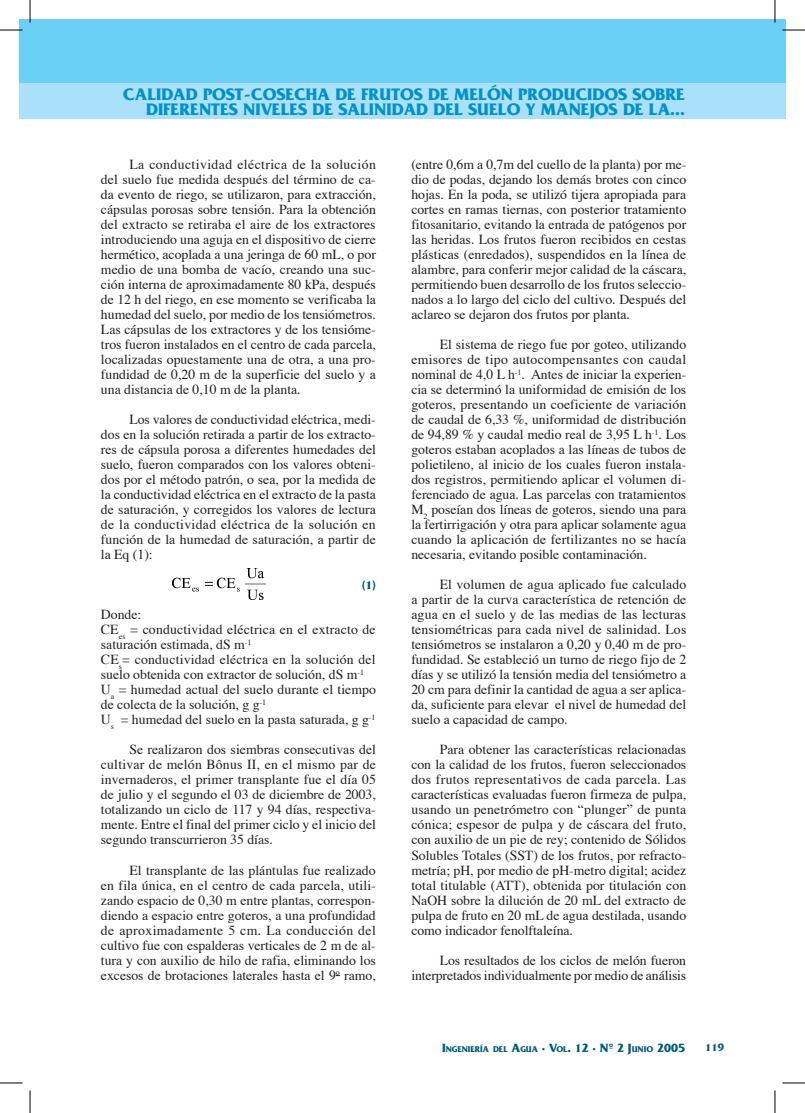
<style>
.page{position:relative;width:805px;height:1113px;background:#fff}
.page>*{position:absolute;margin:0;border:0;box-sizing:border-box;transform-origin:0 0}
.t1{font:700 17.5px/15px "Friz Quadrata";color:#0092c8;text-align:right}
.t2{font:13.75px/15px "Times";color:#231f20;text-align:justify}
.t3{font:700 12.5px "Friz Quadrata";color:#005b7f}
.t4{font:700 11.25px "Friz Quadrata";color:#005b7f}
.t5{font:700 8.75px "Friz Quadrata";color:#005b7f}
.s1{font-size:12.5px}
</style>
<div class="page">
<div style="left:19px;top:30px;width:11px;height:89px;background:#aae0f9"></div>
<div style="left:19px;top:19px;width:11px;height:64px;background:#6bcff6"></div>
<div style="left:30px;top:30px;width:755px;height:89px;background:#aae0f9"></div>
<div style="left:30px;top:19px;width:755px;height:64px;background:#6bcff6"></div>
<img style="left:173px;top:568px;width:92px;height:32px">
<svg style="left:30px;top:0;width:1px;height:22px"></svg>
<svg style="left:0;top:30px;width:22px;height:1px"></svg>
<svg style="left:774px;top:0;width:1px;height:22px"></svg>
<svg style="left:782px;top:30px;width:22px;height:1px"></svg>
<svg style="left:30px;top:1090px;width:1px;height:22px"></svg>
<svg style="left:0;top:1082px;width:22px;height:1px"></svg>
<svg style="left:774px;top:1090px;width:1px;height:22px"></svg>
<svg style="left:782px;top:1082px;width:22px;height:1px"></svg>
<p class="t1" style="left:123px;top:87px;width:563px">CALIDAD POST-COSECHA DE FRUTOS DE MELÓN PRODUCIDOS SOBRE<br>DIFERENTES NIVELES DE SALINIDAD DEL SUELO Y MANEJOS DE LA...</p>
<p class="t2" style="left:101px;top:158px;width:276px;text-indent:28px">La conductividad eléctrica de la solución del suelo fue medida después del término de ca&shy;da evento de riego, se utilizaron, para extracción, cápsulas porosas sobre tensión. Para la obtención del extracto se retiraba el aire de los extractores introduciendo una aguja en el dispositivo de cierre hermético, acoplada a una jeringa de 60 mL, o por medio de una bomba de vacío, creando una suc&shy;ción interna de aproximadamente 80 kPa, después de 12 h del riego, en ese momento se verificaba la humedad del suelo, por medio de los tensiómetros.<br>Las cápsulas de los extractores y de los tensióme&shy;tros fueron instalados en el centro de cada parcela, localizadas opuestamente una de otra, a una pro&shy;fundidad de 0,20 m de la superficie del suelo y a una distancia de 0,10 m de la planta.</p>
<p class="t2" style="left:101px;top:413px;width:276px;text-indent:28px">Los valores de conductividad eléctrica, medi&shy;dos en la solución retirada a partir de los extracto&shy;res de cápsula porosa a diferentes humedades del suelo, fueron comparados con los valores obteni&shy;dos por el método patrón, o sea, por la medida de la conductividad eléctrica en el extracto de la pasta de saturación, y corregidos los valores de lectura de la conductividad eléctrica de la solución en función de la humedad de saturación, a partir de la Eq (1):</p>
<p class="t3" style="left:361px;top:578px;width:15px">(1)</p>
<p class="t2" style="left:101px;top:608px;width:276px;text-align:left">Donde:<br>CE<sub>es</sub> = conductividad eléctrica en el extracto de saturación estimada, dS m<sup>-1<br></sup>CE<sub>s</sub>= conductividad eléctrica en la solución del suelo obtenida con extractor de solución, dS m<sup>-1<br></sup>U<sub>a</sub> = humedad actual del suelo durante el tiempo de colecta de la solución, g g<sup>-1<br></sup>U<sub>s</sub> = humedad del suelo en la pasta saturada, g g<sup>-1</sup></p>
<p class="t2" style="left:101px;top:743px;width:276px;text-indent:28px">Se realizaron dos siembras consecutivas del cultivar de melón Bônus II, en el mismo par de invernaderos, el primer transplante fue el día 05 de julio y el segundo el 03 de diciembre de 2003, totalizando un ciclo de 117 y 94 días, respectiva&shy;mente. Entre el final del primer ciclo y el inicio del segundo transcurrieron 35 días.</p>
<p class="t2" style="left:101px;top:863px;width:276px;text-indent:28px">El transplante de las plántulas fue realizado en fila única, en el centro de cada parcela, utili&shy;zando espacio de 0,30 m entre plantas, correspon&shy;diendo a espacio entre goteros, a una profundidad de aproximadamente 5 cm. La conducción del cultivo fue con espalderas verticales de 2 m de al&shy;tura y con auxilio de hilo de rafia, eliminando los excesos de brotaciones laterales hasta el 9<sup>o</sup> ramo,</p>
<p class="t2" style="left:411px;top:158px;width:276px">(entre 0,6m a 0,7m del cuello de la planta) por me&shy;dio de podas, dejando los demás brotes con cinco hojas. En la poda, se utilizó tijera apropiada para cortes en ramas tiernas, con posterior tratamiento fitosanitario, evitando la entrada de patógenos por las heridas. Los frutos fueron recibidos en cestas plásticas (enredados), suspendidos en la línea de alambre, para conferir mejor calidad de la cáscara, permitiendo buen desarrollo de los frutos seleccio&shy;nados a lo largo del ciclo del cultivo. Después del aclareo se dejaron dos frutos por planta.</p>
<p class="t2" style="left:411px;top:338px;width:276px;text-indent:28px">El sistema de riego fue por goteo, utilizando emisores de tipo autocompensantes con caudal nominal de 4,0 L h<sup>-1</sup>. Antes de iniciar la experien&shy;cia se determinó la uniformidad de emisión de los goteros, presentando un coeficiente de variación de caudal de 6,33 %, uniformidad de distribución de 94,89 % y caudal medio real de 3,95 L h<sup>-1</sup>. Los goteros estaban acoplados a las líneas de tubos de polietileno, al inicio de los cuales fueron instala&shy;dos registros, permitiendo aplicar el volumen di&shy;ferenciado de agua. Las parcelas con tratamientos M<sub>2</sub> poseían dos líneas de goteros, siendo una para la fertirrigación y otra para aplicar solamente agua cuando la aplicación de fertilizantes no se hacía necesaria, evitando posible contaminación.</p>
<p class="t2" style="left:411px;top:578px;width:276px;text-indent:28px">El volumen de agua aplicado fue calculado a partir de la curva característica de retención de agua en el suelo y de las medias de las lecturas tensiométricas para cada nivel de salinidad. Los tensiómetros se instalaron a 0,20 y 0,40 m de pro&shy;fundidad. Se estableció un turno de riego fijo de 2 días y se utilizó la tensión media del tensiómetro a 20 cm para definir la cantidad de agua a ser aplica&shy;da, suficiente para elevar el nivel de humedad del suelo a capacidad de campo.</p>
<p class="t2" style="left:411px;top:743px;width:276px;text-indent:28px">Para obtener las características relacionadas con la calidad de los frutos, fueron seleccionados dos frutos representativos de cada parcela. Las características evaluadas fueron firmeza de pulpa, usando un penetrómetro con “plunger” de punta cónica; espesor de pulpa y de cáscara del fruto, con auxilio de un pie de rey; contenido de Sólidos Solubles Totales (SST) de los frutos, por refracto&shy;metría; pH, por medio de pH-metro digital; acidez total titulable (ATT), obtenida por titulación con NaOH sobre la dilución de 20 mL del extracto de pulpa de fruto en 20 mL de agua destilada, usando como indicador fenolftaleína.</p>
<p class="t2" style="left:411px;top:953px;width:276px;text-align:right">Los resultados de los ciclos de melón fueron interpretados individualmente por medio de análisis</p>
<p class="t5" style="left:442px;top:1044px;width:244px"><span class="s1">I</span>NGENIERÍA DEL <span class="s1">A</span>GUA <span class="s1">· V</span>OL<span class="s1">. 12 · Nº 2 J</span>UNIO <span class="s1">2005</span></p>
<p class="t4" style="left:704px;top:1041px;width:20px">119</p>
</div>
